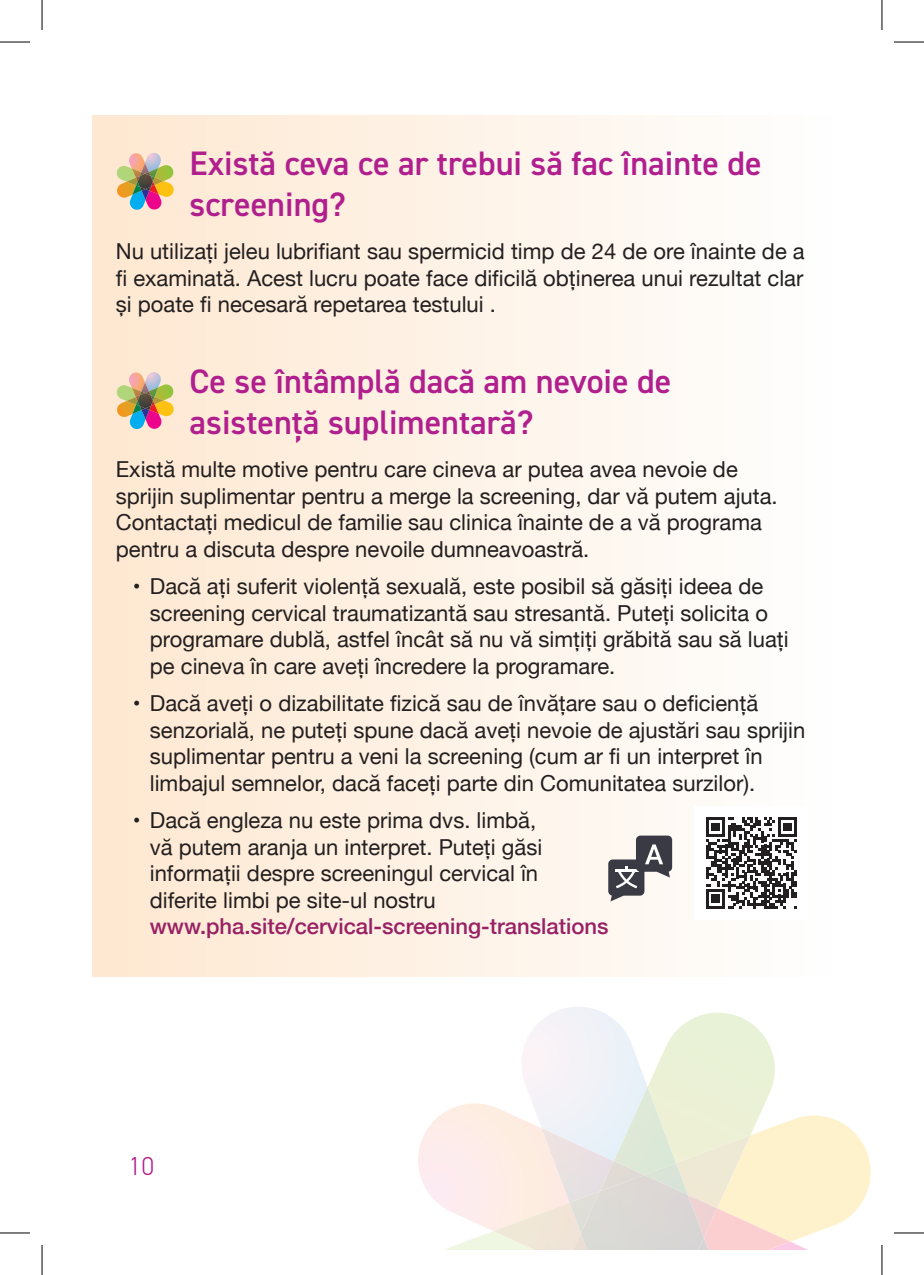
<style>
.page{position:relative;width:924px;height:1275px;background:#fff}
.page>*{position:absolute;margin:0;border:0;box-sizing:border-box;transform-origin:0 0}
.t1{font:600 34px/40.8px "DIN2014";color:#b01f8d}
.t2{font:300 26px "DIN2014";color:#b01f8d}
.t3{font:22px/26.4px "Helvetica Neue";color:#231f20}
.t4{font:500 22px "Helvetica Neue";color:#982064}
</style>
<div class="page">
<svg style="left:767px;top:1041px;width:8px;height:57px"></svg>
<svg style="left:522px;top:1007px;width:245px;height:128px"></svg>
<img style="left:609px;top:1086px;width:66px;height:77px">
<img style="left:569px;top:1128px;width:44px;height:63px">
<img style="left:599px;top:1161px;width:44px;height:14px">
<svg style="left:418px;top:1103px;width:151px;height:147px"></svg>
<svg style="left:715px;top:1115px;width:156px;height:135px"></svg>
<img style="left:675px;top:1135px;width:75px;height:67px">
<img style="left:643px;top:1163px;width:44px;height:12px">
<img style="left:493px;top:1202px;width:297px;height:48px">
<img style="left:566px;top:1195px;width:150px;height:55px">
<img style="left:569px;top:1191px;width:146px;height:59px">
<img style="left:580px;top:1175px;width:123px;height:75px">
<svg style="left:92px;top:116px;width:583px;height:861px;fill:#fef1e3"></svg>
<svg style="left:116px;top:153px;width:58px;height:57px"></svg>
<img style="left:132px;top:168px;width:26px;height:26px">
<img style="left:136px;top:176px;width:18px;height:11px">
<img style="left:140px;top:172px;width:11px;height:19px">
<img style="left:137px;top:174px;width:16px;height:15px">
<svg style="left:116px;top:372px;width:58px;height:57px"></svg>
<img style="left:132px;top:388px;width:26px;height:25px">
<img style="left:136px;top:395px;width:18px;height:11px">
<img style="left:140px;top:391px;width:11px;height:19px">
<img style="left:137px;top:393px;width:16px;height:15px">
<div style="left:608px;top:859px;width:36px;height:36px;background:#3a3a44;border-radius:4px"></div>
<hr style="left:614px;top:869px;width:24px;height:2px;background:#fff">
<svg style="left:615px;top:866px;width:22px;height:22px"></svg>
<div style="left:635px;top:835px;width:36px;height:36px;background:#3a3a44;border-radius:4px"></div>
<svg style="left:645px;top:844px;width:17px;height:20px"></svg>
<svg style="left:706px;top:817px;width:90px;height:91px"></svg>
<hr style="left:0;top:42px;width:30px;height:1px;background:#000">
<hr style="left:893px;top:42px;width:30px;height:1px;background:#000">
<hr style="left:0;top:1232px;width:30px;height:1px;background:#000">
<hr style="left:893px;top:1232px;width:30px;height:1px;background:#000">
<hr style="left:42px;top:0;width:1px;height:30px;background:#000">
<hr style="left:42px;top:1245px;width:1px;height:30px;background:#000">
<hr style="left:881px;top:0;width:1px;height:30px;background:#000">
<hr style="left:881px;top:1245px;width:1px;height:30px;background:#000">
<h1 class="t1" style="left:189px;top:142px;width:573px">Există ceva ce ar trebui să fac înainte de screening?</h1>
<p class="t3" style="left:116px;top:240px;width:690px;text-align:justify">Nu utilizați jeleu lubrifiant sau spermicid timp de 24 de ore înainte de a fi examinată. Acest lucru poate face dificilă obținerea unui rezultat clar și poate fi necesară repetarea testului .</p>
<h1 class="t1" style="left:189px;top:360px;width:483px">Ce se întâmplă dacă am nevoie de asistență suplimentară?</h1>
<p class="t3" style="left:116px;top:457px;width:663px">Există multe motive pentru care cineva ar putea avea nevoie de sprijin suplimentar pentru a merge la screening, dar vă putem ajuta.<br>Contactați medicul de familie sau clinica înainte de a vă programa pentru a discuta despre nevoile dumneavoastră.</p>
<p class="t3" style="left:150px;top:574px;width:640px;text-indent:-17px">• Dacă ați suferit violență sexuală, este posibil să găsiți ideea de screening cervical traumatizantă sau stresantă. Puteți solicita o programare dublă, astfel încât să nu vă simțiți grăbită sau să luați pe cineva în care aveți încredere la programare.</p>
<p class="t3" style="left:150px;top:691px;width:656px;text-indent:-17px">• Dacă aveți o dizabilitate fizică sau de învățare sau o deficiență senzorială, ne puteți spune dacă aveți nevoie de ajustări sau sprijin suplimentar pentru a veni la screening (cum ar fi un interpret în limbajul semnelor, dacă faceți parte din Comunitatea surzilor).</p>
<p class="t3" style="left:150px;top:808px;width:394px;text-indent:-17px">• Dacă engleza nu este prima dvs. limbă, vă putem aranja un interpret. Puteți găsi informații despre screeningul cervical în diferite limbi pe site-ul nostru</p>
<p class="t4" style="left:150px;top:908px;width:460px">www.pha.site/cervical-screening-translations</p>
<p class="t2" style="left:128px;top:1150px;width:27px">10</p>
</div>
